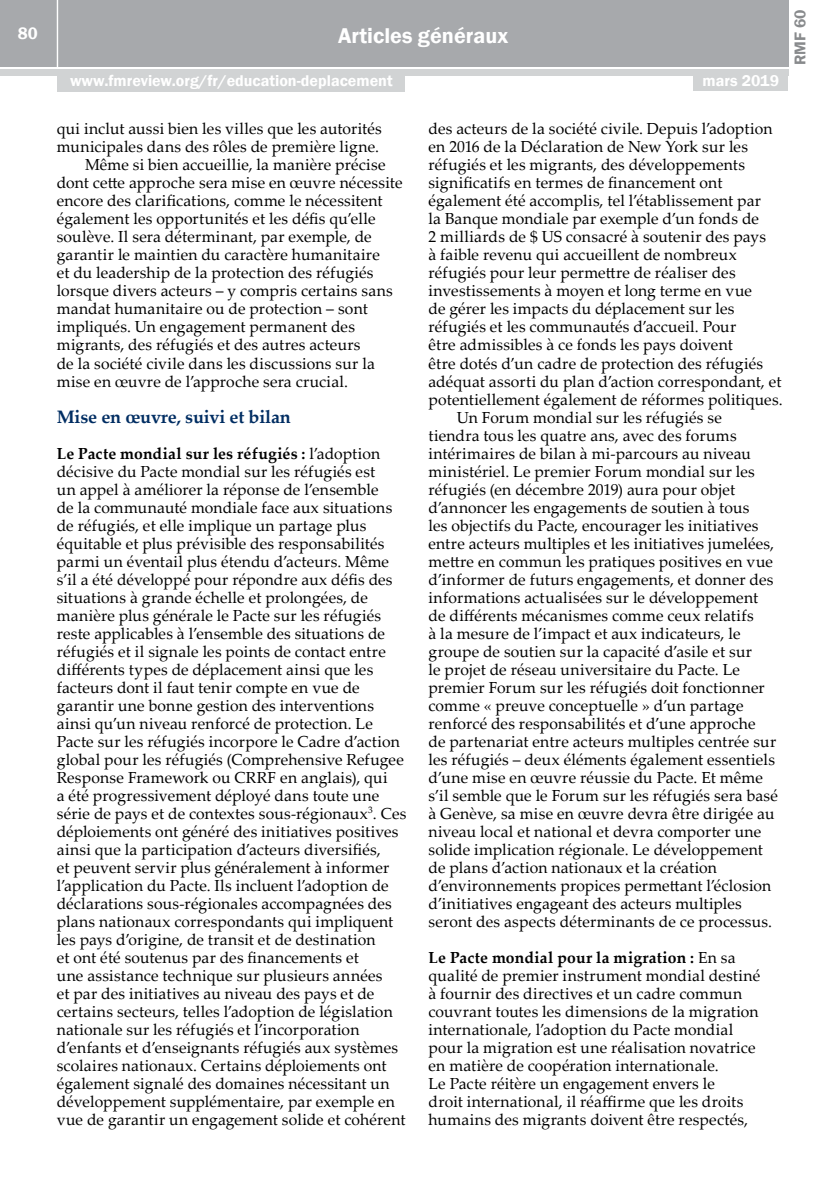
<style>
.page{position:relative;width:840px;height:1191px;background:#fff}
.page>*{position:absolute;margin:0;border:0;box-sizing:border-box;transform-origin:0 0}
.t1{font:600 22px "Franklin Gothic";color:#fff}
.t2{font:700 18px "Palatino Linotype";letter-spacing:-.01em;color:#002d62}
.t3{font:600 17px "Franklin Gothic";color:#fff}
.t4{font:16px/18px "Palatino Linotype";letter-spacing:.01em;color:#000}
.t5{font:600 16px "Franklin Gothic";color:#fff}
.t6{font:600 16px "Franklin Gothic";color:#888a8c}
.s1{font-weight:700}
</style>
<div class="page">
<div style="left:0;top:0;width:787px;height:66px;background:#a7a9ac"></div>
<div style="left:0;top:69px;width:787px;height:6px;background:#d1d3d4"></div>
<hr style="left:57px;top:0;width:1px;height:67px;background:#fff">
<div style="left:693px;top:73px;width:94px;height:18px;background:#d1d3d4"></div>
<div style="left:57px;top:74px;width:348px;height:18px;background:#d1d3d4"></div>
<p class="t3" style="left:18px;top:23px;width:21px">80</p>
<h1 class="t1" style="left:338px;top:22px;width:171px">Articles généraux</h1>
<p class="t5" style="left:70px;top:71px;width:324px">www.fmreview.org/fr/education-deplacement</p>
<p class="t5" style="left:702px;top:71px;width:78px">mars 2019</p>
<p class="t4" style="left:57px;top:119px;width:326px">qui inclut aussi bien les villes que les autorités</p>
<p class="t4" style="left:57px;top:137px;width:323px">municipales dans des rôles de première ligne.</p>
<p class="t4" style="left:85px;top:155px;width:302px">Même si bien accueillie, la manière précise</p>
<p class="t4" style="left:57px;top:173px;width:347px">dont cette approche sera mise en œuvre nécessite</p>
<p class="t4" style="left:57px;top:191px;width:327px">encore des clarifications, comme le nécessitent</p>
<p class="t4" style="left:57px;top:209px;width:320px">également les opportunités et les défis qu’elle</p>
<p class="t4" style="left:57px;top:227px;width:316px">soulève. Il sera déterminant, par exemple, de</p>
<p class="t4" style="left:57px;top:245px;width:324px">garantir le maintien du caractère humanitaire</p>
<p class="t4" style="left:57px;top:263px;width:318px">et du leadership de la protection des réfugiés</p>
<p class="t4" style="left:57px;top:281px;width:337px">lorsque divers acteurs – y compris certains sans</p>
<p class="t4" style="left:57px;top:299px;width:312px">mandat humanitaire ou de protection – sont</p>
<p class="t4" style="left:57px;top:317px;width:299px">impliqués. Un engagement permanent des</p>
<p class="t4" style="left:57px;top:335px;width:305px">migrants, des réfugiés et des autres acteurs</p>
<p class="t4" style="left:57px;top:353px;width:319px">de la société civile dans les discussions sur la</p>
<p class="t4" style="left:57px;top:371px;width:293px">mise en œuvre de l’approche sera crucial.</p>
<p class="t2" style="left:57px;top:403px;width:235px">Mise en œuvre, suivi et bilan</p>
<p class="t4" style="left:57px;top:443px;width:351px"><span class="s1">Le Pacte mondial sur les réfugiés :</span> l’adoption décisive du Pacte mondial sur les réfugiés est<br>un appel à améliorer la réponse de l’ensemble<br>de la communauté mondiale face aux situations de réfugiés, et elle implique un partage plus équitable et plus prévisible des responsabilités parmi un éventail plus étendu d’acteurs. Même s’il a été développé pour répondre aux défis des situations à grande échelle et prolongées, de manière plus générale le Pacte sur les réfugiés reste applicables à l’ensemble des situations de réfugiés et il signale les points de contact entre différents types de déplacement ainsi que les facteurs dont il faut tenir compte en vue de garantir une bonne gestion des interventions ainsi qu’un niveau renforcé de protection. Le Pacte sur les réfugiés incorpore le Cadre d’action global pour les réfugiés (Comprehensive Refugee Response Framework ou CRRF en anglais), qui<br>a été progressivement déployé dans toute une série de pays et de contextes sous-régionaux<sup>3</sup>. Ces déploiements ont généré des initiatives positives ainsi que la participation d’acteurs diversifiés,<br>et peuvent servir plus généralement à informer l’application du Pacte. Ils incluent l’adoption de déclarations sous-régionales accompagnées des plans nationaux correspondants qui impliquent les pays d’origine, de transit et de destination<br>et ont été soutenus par des financements et<br>une assistance technique sur plusieurs années<br>et par des initiatives au niveau des pays et de certains secteurs, telles l’adoption de législation nationale sur les réfugiés et l’incorporation d’enfants et d’enseignants réfugiés aux systèmes scolaires nationaux. Certains déploiements ont également signalé des domaines nécessitant un développement supplémentaire, par exemple en vue de garantir un engagement solide et cohérent</p>
<p class="t4" style="left:428px;top:119px;width:345px">des acteurs de la société civile. Depuis l’adoption</p>
<p class="t4" style="left:428px;top:137px;width:321px">en 2016 de la Déclaration de New York sur les</p>
<p class="t4" style="left:428px;top:155px;width:318px">réfugiés et les migrants, des développements</p>
<p class="t4" style="left:428px;top:173px;width:295px">significatifs en termes de financement ont</p>
<p class="t4" style="left:428px;top:191px;width:334px">également été accomplis, tel l’établissement par</p>
<p class="t4" style="left:428px;top:209px;width:332px">la Banque mondiale par exemple d’un fonds de</p>
<p class="t4" style="left:428px;top:227px;width:339px">2 milliards de $ US consacré à soutenir des pays</p>
<p class="t4" style="left:428px;top:245px;width:310px">à faible revenu qui accueillent de nombreux</p>
<p class="t4" style="left:428px;top:263px;width:308px">réfugiés pour leur permettre de réaliser des</p>
<p class="t4" style="left:428px;top:281px;width:325px">investissements à moyen et long terme en vue</p>
<p class="t4" style="left:428px;top:299px;width:307px">de gérer les impacts du déplacement sur les</p>
<p class="t4" style="left:428px;top:317px;width:309px">réfugiés et les communautés d’accueil. Pour</p>
<p class="t4" style="left:428px;top:335px;width:306px">être admissibles à ce fonds les pays doivent</p>
<p class="t4" style="left:428px;top:353px;width:336px">être dotés d’un cadre de protection des réfugiés</p>
<p class="t4" style="left:428px;top:371px;width:354px">adéquat assorti du plan d’action correspondant, et</p>
<p class="t4" style="left:428px;top:389px;width:355px">potentiellement également de réformes politiques.</p>
<p class="t4" style="left:456px;top:407px;width:266px">Un Forum mondial sur les réfugiés se</p>
<p class="t4" style="left:428px;top:425px;width:309px">tiendra tous les quatre ans, avec des forums</p>
<p class="t4" style="left:428px;top:443px;width:324px">intérimaires de bilan à mi-parcours au niveau</p>
<p class="t4" style="left:428px;top:461px;width:327px">ministériel. Le premier Forum mondial sur les</p>
<p class="t4" style="left:428px;top:479px;width:308px">réfugiés (en décembre 2019) aura pour objet</p>
<p class="t4" style="left:428px;top:497px;width:322px">d’annoncer les engagements de soutien à tous</p>
<p class="t4" style="left:428px;top:515px;width:331px">les objectifs du Pacte, encourager les initiatives</p>
<p class="t4" style="left:428px;top:533px;width:347px">entre acteurs multiples et les initiatives jumelées,</p>
<p class="t4" style="left:428px;top:551px;width:346px">mettre en commun les pratiques positives en vue</p>
<p class="t4" style="left:428px;top:569px;width:346px">d’informer de futurs engagements, et donner des</p>
<p class="t4" style="left:428px;top:587px;width:331px">informations actualisées sur le développement</p>
<p class="t4" style="left:428px;top:605px;width:326px">de différents mécanismes comme ceux relatifs</p>
<p class="t4" style="left:428px;top:623px;width:313px">à la mesure de l’impact et aux indicateurs, le</p>
<p class="t4" style="left:428px;top:641px;width:325px">groupe de soutien sur la capacité d’asile et sur</p>
<p class="t4" style="left:428px;top:659px;width:313px">le projet de réseau universitaire du Pacte. Le</p>
<p class="t4" style="left:428px;top:677px;width:337px">premier Forum sur les réfugiés doit fonctionner</p>
<p class="t4" style="left:428px;top:695px;width:316px">comme « preuve conceptuelle » d’un partage</p>
<p class="t4" style="left:428px;top:713px;width:328px">renforcé des responsabilités et d’une approche</p>
<p class="t4" style="left:428px;top:731px;width:349px">de partenariat entre acteurs multiples centrée sur</p>
<p class="t4" style="left:428px;top:749px;width:348px">les réfugiés – deux éléments également essentiels</p>
<p class="t4" style="left:428px;top:767px;width:336px">d’une mise en œuvre réussie du Pacte. Et même</p>
<p class="t4" style="left:428px;top:785px;width:351px">s’il semble que le Forum sur les réfugiés sera basé</p>
<p class="t4" style="left:428px;top:803px;width:347px">à Genève, sa mise en œuvre devra être dirigée au</p>
<p class="t4" style="left:428px;top:821px;width:334px">niveau local et national et devra comporter une</p>
<p class="t4" style="left:428px;top:839px;width:336px">solide implication régionale. Le développement</p>
<p class="t4" style="left:428px;top:857px;width:290px">de plans d’action nationaux et la création</p>
<p class="t4" style="left:428px;top:875px;width:344px">d’environnements propices permettant l’éclosion</p>
<p class="t4" style="left:428px;top:893px;width:314px">d’initiatives engageant des acteurs multiples</p>
<p class="t4" style="left:428px;top:911px;width:345px">seront des aspects déterminants de ce processus.</p>
<p class="t4" style="left:428px;top:947px;width:333px"><span class="s1">Le Pacte mondial pour la migration :</span> En sa qualité de premier instrument mondial destiné à fournir des directives et un cadre commun couvrant toutes les dimensions de la migration internationale, l’adoption du Pacte mondial pour la migration est une réalisation novatrice en matière de coopération internationale.<br>Le Pacte réitère un engagement envers le<br>droit international, il réaffirme que les droits humains des migrants doivent être respectés,</p>
<p class="t6" style="left:789px;top:65px;width:57px;rotate:-90deg">RMF 60</p>
</div>
